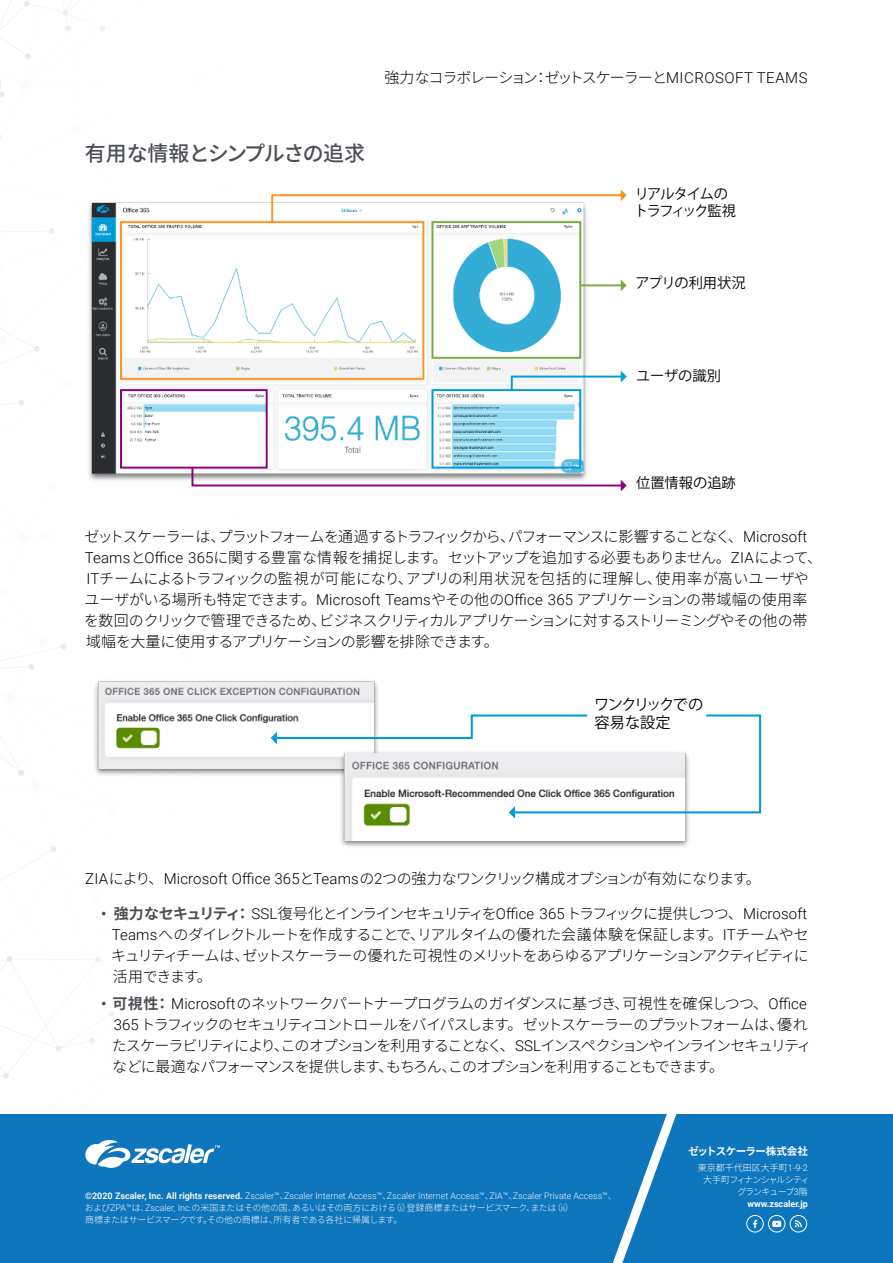
<style>
.page{position:relative;width:893px;height:1263px;background:#fff}
.page>*{position:absolute;margin:0;border:0;box-sizing:border-box;transform-origin:0 0}
.t1{font:500 21px "Source Han Sans JP";letter-spacing:-.03em;color:#4c4f54}
.t2{font:15.15px/18.3px "Koz Go Pr 6 N";letter-spacing:-.09em;color:#000}
.t3{font:300 15px/21px "Source Han Sans JP";letter-spacing:-.065em;color:#000}
.t4{font:14.25px/17.1px "Koz Go Pr 6 N";letter-spacing:-.09em;color:#000}
.t5{font:14.25px "Koz Go Pr 6 N";color:#000}
.t6{font:14.25px "Koz Go Pr 6 N";letter-spacing:-.02em;color:#000}
.t7{font:700 10.5px "Source Han Sans JP";letter-spacing:-.04em;color:#fff}
.t8{font:300 9px "Roboto";color:#f1f3f4}
.t9{font:300 9px/12px "Source Han Sans JP";letter-spacing:-.035em;color:#f1f3f4}
.t10{font:300 9px/12px "Source Han Sans JP";letter-spacing:-.075em;color:#fff;text-align:right}
.t11{font:700 9px "Roboto";color:#fff}
.s1{font-family:"Roboto"}
.s2{font-family:"Roboto";font-weight:700;color:#4c4f54}
.s3{font-weight:700;color:#4c4f54}
.s4{font-weight:700}
.s5{font-family:"Source Han Sans JP"}
</style>
<div class="page">
<div style="left:0;top:1115px;width:893px;height:148px;background:#0d76bd"></div>
<svg style="left:85px;top:1140px;width:135px;height:28px"></svg>
<svg style="left:597px;top:1114px;width:88px;height:149px"></svg>
<svg style="left:772px;top:1221px;width:9px;height:6px"></svg>
<div style="left:768px;top:1215px;width:17px;height:17px;border:1px solid #fff;border-radius:50%"></div>
<div style="left:746px;top:1215px;width:18px;height:17px;border:1px solid #fff;border-radius:50%"></div>
<svg style="left:753px;top:1220px;width:4px;height:8px"></svg>
<div style="left:790px;top:1215px;width:17px;height:17px;border:1px solid #fff;border-radius:50%"></div>
<svg style="left:795px;top:1220px;width:7px;height:7px"></svg>
<img style="left:88px;top:202px;width:504px;height:279px">
<div style="left:120px;top:221px;width:304px;height:159px;border:2px solid #ff931e"></div>
<div style="left:431px;top:221px;width:150px;height:138px;border:2px solid #7aa843"></div>
<div style="left:431px;top:389px;width:150px;height:80px;border:2px solid #009cda"></div>
<div style="left:120px;top:389px;width:148px;height:80px;border:2px solid #8a0081"></div>
<svg style="left:270px;top:189px;width:357px;height:35px"></svg>
<hr style="left:580px;top:284px;width:41px;height:2px;background:#7aa843">
<svg style="left:621px;top:280px;width:6px;height:11px"></svg>
<svg style="left:510px;top:371px;width:117px;height:21px"></svg>
<svg style="left:191px;top:466px;width:436px;height:25px"></svg>
<img style="left:94px;top:681px;width:284px;height:94px">
<img style="left:341px;top:819px;width:348px;height:28px">
<svg style="left:271px;top:713px;width:491px;height:106px"></svg>
<p class="t3" style="left:385px;top:67px;width:424px">強力なコラボレーション：ゼットスケーラーと<span class="s1">MICROSOFT TEAMS</span></p>
<h1 class="t1" style="left:85px;top:142px;width:282px">有用な情報とシンプルさの追求</h1>
<p class="t4" style="left:634px;top:186px;width:103px">リアルタイムのトラフィック監視</p>
<p class="t5" style="left:636px;top:275px;width:112px">アプリの利用状況</p>
<p class="t6" style="left:636px;top:368px;width:87px">ユーザの識別</p>
<p class="t5" style="left:636px;top:475px;width:101px">位置情報の追跡</p>
<p class="t3" style="left:84px;top:527px;width:740px">ゼットスケーラーは、プラットフォームを通過するトラフィックから、パフォーマンスに影響することなく、<span class="s1">Microsoft Teams</span>と<span class="s1">Office 365</span>に関する豊富な情報を捕捉します。セットアップを追加する必要もありません。<span class="s1">ZIA</span>によって、<span class="s1">IT</span>チームによるトラフィックの監視が可能になり、アプリの利用状況を包括的に理解し、使用率が高いユーザやユーザがいる場所も特定できます。<span class="s1">Microsoft Teams</span>やその他の<span class="s1">Office 365</span> アプリケーションの帯域幅の使用率を数回のクリックで管理できるため、ビジネスクリティカルアプリケーションに対するストリーミングやその他の帯域幅を大量に使用するアプリケーションの影響を排除できます。</p>
<p class="t2" style="left:594px;top:696px;width:111px">ワンクリックでの容易な設定</p>
<p class="t3" style="left:85px;top:868px;width:677px"><span class="s1">ZIA</span>により、<span class="s1">Microsoft Office 365</span>と<span class="s1">Teams</span>の<span class="s1">2</span>つの強力なワンクリック構成オプションが有効になります。</p>
<p class="t3" style="left:111px;top:903px;width:699px;text-align:justify;text-indent:-10px"><span class="s2">•</span> <span class="s3">強力なセキュリティ：</span><span class="s1">SSL</span>復号化とインラインセキュリティを<span class="s1">Office 365</span> トラフィックに提供しつつ、<span class="s1">Microsoft Teams</span>へのダイレクトルートを作成することで、リアルタイムの優れた会議体験を保証します。<span class="s1">IT</span>チームやセキュリティチームは、ゼットスケーラーの優れた可視性のメリットをあらゆるアプリケーションアクティビティに活用できます。</p>
<p class="t3" style="left:112px;top:994px;width:702px;text-indent:-10px"><span class="s2">•</span> <span class="s3">可視性：</span><span class="s1">Microsoft</span>のネットワークパートナープログラムのガイダンスに基づき、可視性を確保しつつ、<span class="s1">Office 365</span> トラフィックのセキュリティコントロールをバイパスします。ゼットスケーラーのプラットフォームは、優れたスケーラビリティにより、このオプションを利用することなく、<span class="s1">SSL</span>インスペクションやインラインセキュリティなどに最適なパフォーマンスを提供します、もちろん、このオプションを利用することもできます。</p>
<p class="t8" style="left:85px;top:1189px;width:533px"><span class="s4">©2020 Zscaler, Inc. All rights reserved.</span> Zscaler™<span class="s5">、</span>Zscaler Internet Access™<span class="s5">、</span>Zscaler Internet Access™<span class="s5">、</span>ZIA™<span class="s5">、</span>Zscaler Private Access™<span class="s5">、</span></p>
<p class="t9" style="left:85px;top:1201px;width:490px">および<span class="s1">ZPA™</span>は、<span class="s1">Zscaler, Inc.</span>の米国またはその他の国、あるいはその両方における（<span class="s1">i</span>）登録商標またはサービスマーク、または（<span class="s1">ii</span>）商標またはサービスマークです。その他の商標は、所有者である各社に帰属します。</p>
<p class="t7" style="left:688px;top:1145px;width:121px">ゼットスケーラー株式会社</p>
<p class="t10" style="left:698px;top:1162px;width:113px">東京都千代田区大手町<span class="s1">1-9-2</span>大手町フィナンシャルシティグランキューブ<span class="s1">3</span>階</p>
<p class="t11" style="left:747px;top:1197px;width:62px">www.zscaler.jp</p>
</div>
